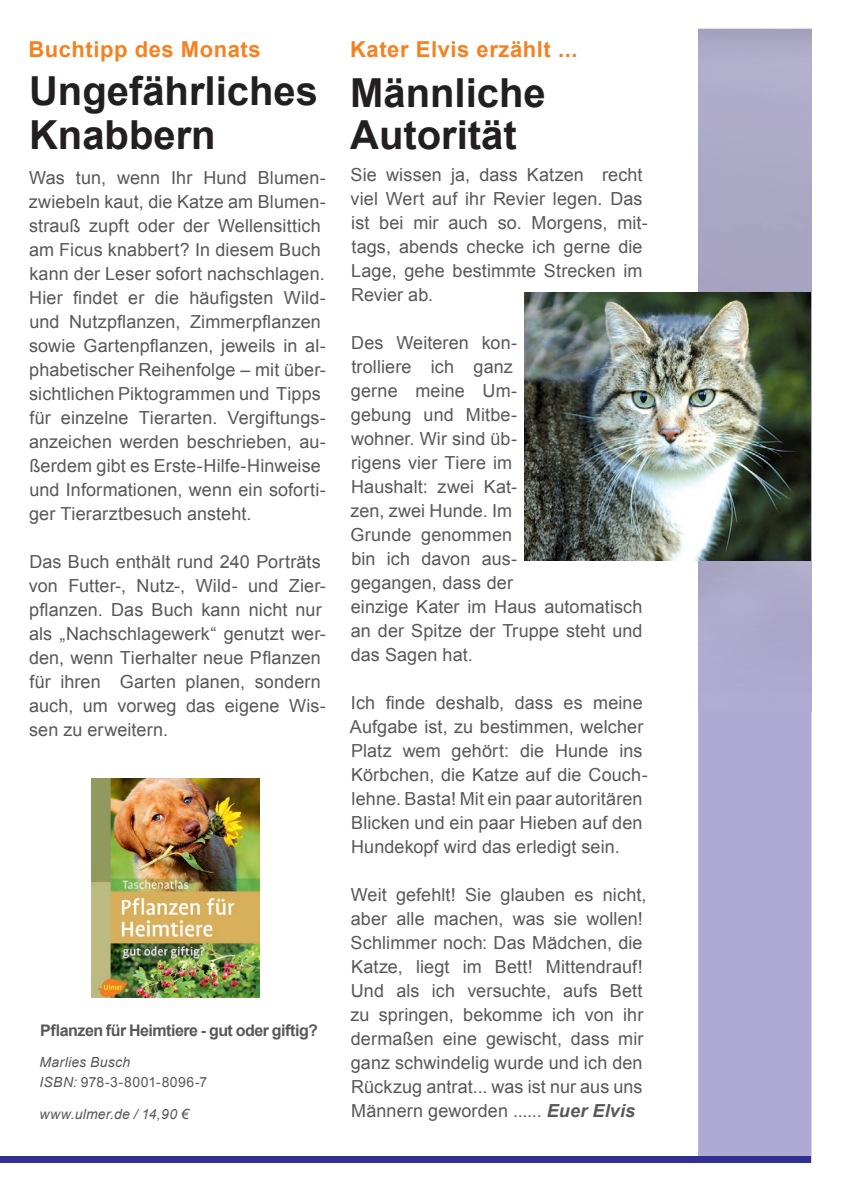
<style>
.page{position:relative;width:842px;height:1191px;background:#fff}
.page>*{position:absolute;margin:0;border:0;box-sizing:border-box;transform-origin:0 0}
.t1{font:700 40px/44px "Arial";color:#231f20}
.t2{font:700 22px "Arial";letter-spacing:.025em;color:#f58220}
.t3{font:18px/24px "Arial";letter-spacing:.005em;color:#57585a}
.t4{font:700 16px "Arial";letter-spacing:-.03em;color:#57585a}
.t5{font:italic 14px/20px "Arial";letter-spacing:.02em;color:#57585a}
.s1{font-style:normal}
.s2{font-weight:700;font-style:italic}
</style>
<div class="page">
<div style="left:698px;top:711px;width:113px;height:446px;background:#afaad3"></div>
<div style="left:0;top:1157px;width:811px;height:6px;background:#2e3092"></div>
<img style="left:698px;top:28px;width:113px;height:683px">
<img style="left:524px;top:292px;width:287px;height:268px">
<img style="left:91px;top:778px;width:168px;height:219px">
<p class="t2" style="left:28px;top:35px;width:234px">Buchtipp des Monats</p>
<p class="t2" style="left:350px;top:35px;width:229px">Kater Elvis erzählt ...</p>
<h1 class="t1" style="left:29px;top:70px;width:290px">Ungefährliches<br>Knabbern</h1>
<h1 class="t1" style="left:350px;top:73px;width:197px;line-height:42px">Männliche<br>Autorität</h1>
<p class="t3" style="left:29px;top:166px;width:299px">Was tun, wenn Ihr Hund Blumen&shy;zwiebeln kaut, die Katze am Blumen&shy;strauß zupft oder der Wellensittich am Ficus knabbert? In diesem Buch kann der Leser sofort nachschlagen.<br>Hier findet er die häufigsten Wild&shy;und Nutzpflanzen, Zimmerpflanzen sowie Gartenpflanzen, jeweils in al&shy;phabetischer Reihenfolge – mit über&shy;sichtlichen Piktogrammen und Tipps für einzelne Tierarten. Vergiftungs&shy;anzeichen werden beschrieben, au&shy;ßerdem gibt es Erste-Hilfe-Hinweise und Informationen, wenn ein soforti&shy;ger Tierarztbesuch ansteht.</p>
<p class="t3" style="left:29px;top:550px;width:298px">Das Buch enthält rund 240 Porträts von Futter-, Nutz-, Wild- und Zier&shy;pflanzen. Das Buch kann nicht nur als „Nachschlagewerk“ genutzt wer&shy;den, wenn Tierhalter neue Pflanzen für ihren Garten planen, sondern auch, um vorweg das eigene Wis&shy;sen zu erweitern.</p>
<p class="t4" style="left:40px;top:1019px;width:279px">Pflanzen für Heimtiere - gut oder giftig?</p>
<p class="t5" style="left:39px;top:1052px;width:169px">Marlies Busch<br>ISBN: <span class="s1">978-3-8001-8096-7</span></p>
<p class="t5" style="left:39px;top:1103px;width:151px">www.ulmer.de / 14,90 €</p>
<p class="t3" style="left:351px;top:163px;width:298px">Sie wissen ja, dass Katzen recht viel Wert auf ihr Revier legen. Das ist bei mir auch so. Morgens, mit&shy;tags, abends checke ich gerne die<br>Lage, gehe bestimmte Strecken im<br>Revier ab.</p>
<p class="t3" style="left:350px;top:331px;width:294px">Des Weiteren kon-<br>trolliere ich ganz<br>gerne meine Um-<br>gebung und Mitbe-<br>wohner. Wir sind üb-<br>rigens vier Tiere im<br>Haushalt: zwei Kat-<br>zen, zwei Hunde. Im<br>Grunde genommen<br>bin ich davon aus-<br>gegangen, dass der<br>einzige Kater im Haus automatisch an der Spitze der Truppe steht und das Sagen hat.</p>
<p class="t3" style="left:350px;top:691px;width:299px">Ich finde deshalb, dass es meine Aufgabe ist, zu bestimmen, welcher Platz wem gehört: die Hunde ins Körbchen, die Katze auf die Couch&shy;lehne. Basta! Mit ein paar autoritären Blicken und ein paar Hieben auf den Hundekopf wird das erledigt sein.</p>
<p class="t3" style="left:350px;top:883px;width:298px">Weit gefehlt! Sie glauben es nicht, aber alle machen, was sie wollen!<br>Schlimmer noch: Das Mädchen, die Katze, liegt im Bett! Mittendrauf!<br>Und als ich versuchte, aufs Bett zu springen, bekomme ich von ihr dermaßen eine gewischt, dass mir ganz schwindelig wurde und ich den Rückzug antrat... was ist nur aus uns Männern geworden ...... <span class="s2">Euer Elvis</span></p>
</div>
